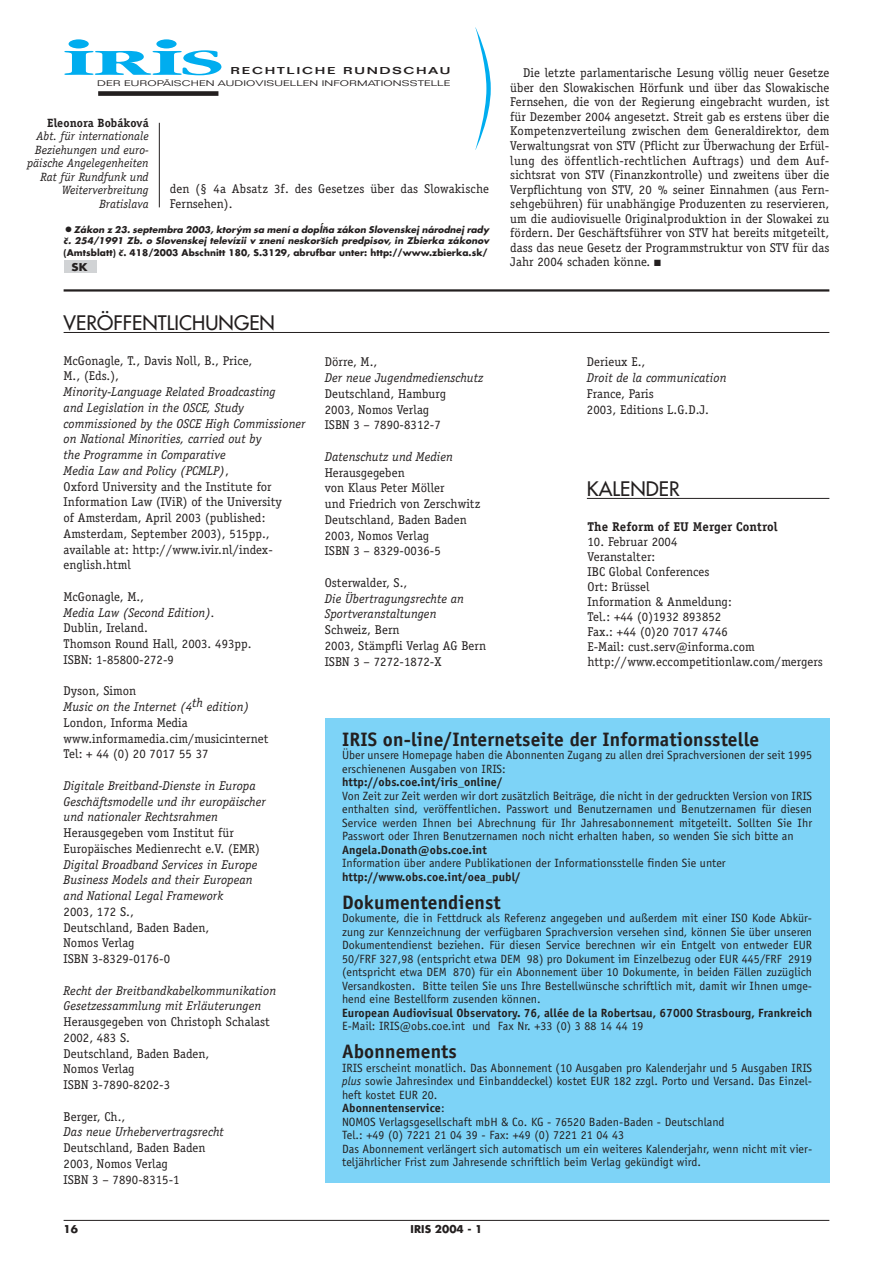
<style>
.page{position:relative;width:893px;height:1263px;background:#fff}
.page>*{position:absolute;margin:0;border:0;box-sizing:border-box;transform-origin:0 0}
.t1{font:700 38.25px "Garamond";color:#00adef;scale:2.2 1}
.t2{font:300 29.4px "Garamond";color:#00adef;scale:2 1}
.t3{font:700 19.5px "Officina Sans";letter-spacing:.005em;color:#231f1f}
.t4{font:19.5px "Futura";letter-spacing:.005em;color:#231f1f}
.t5{font:12.75px/15.8px "Officina Serif";letter-spacing:.005em;color:#231f1f}
.t6{font:italic 12.75px/15.8px "Officina Serif";letter-spacing:.005em;color:#231f1f}
.t7{font:700 12.75px "Officina Serif";letter-spacing:.005em;color:#231f1f}
.t8{font:12px/13.5px "Officina Sans";letter-spacing:.005em;color:#231f1f}
.t9{font:700 12px "Officina Sans";letter-spacing:.005em;color:#231f1f}
.t10{font:italic 12px/13.5px "Officina Serif";letter-spacing:.005em;color:#231f1f;text-align:right}
.t11{font:700 12px "Officina Serif";letter-spacing:.005em;color:#231f1f}
.t12{font:700 10.5px "Futura";letter-spacing:.005em;color:#231f1f}
.t13{font:700 10.5px "Futura";letter-spacing:.005em;color:#231f1f;scale:1.1 1}
.t14{font:500 9.75px "Folio";letter-spacing:.12em;color:#231f1f;scale:1.5 1}
.t15{font:italic 700 9px/11.2px "Futura";letter-spacing:.005em;color:#231f1f}
.t16{font:700 9px "Futura";letter-spacing:.005em;color:#231f1f}
.t17{font:700 8.25px "Officina Serif";color:#231f1f}
.t18{font:300 7.95px "Folio";letter-spacing:.01em;color:#231f1f;scale:1.48 1}
.t19{font:700 5.25px "Futura";color:#231f1f;scale:1.8 1}
.s1{font-style:normal;font-size:15px}
.s2{font-style:normal}
.s3{font-style:italic}
.s4{font-weight:700}
</style>
<div class="page">
<svg style="left:475px;top:27px;width:16px;height:123px"></svg>
<hr style="left:64px;top:1220px;width:765px;height:1px;background:#231f1f">
<div style="left:98px;top:91px;width:120px;height:5px;background:#231f1f"></div>
<div style="left:325px;top:718px;width:504px;height:464px;background:#7dd3f7"></div>
<hr style="left:64px;top:332px;width:765px;height:1px;background:#231f1f">
<hr style="left:64px;top:289px;width:765px;height:3px;background:#231f1f">
<div style="left:64px;top:260px;width:32px;height:13px;background:#d1d3d5"></div>
<hr style="left:159px;top:123px;width:1px;height:84px;background:#231f1f">
<hr style="left:587px;top:498px;width:242px;height:1px;background:#231f1f">
<h2 class="t2" style="left:60px;top:32px;width:64px">• •</h2>
<h1 class="t1" style="left:63px;top:48px;width:74px">IRIS</h1>
<p class="t14" style="left:231px;top:67px;width:148px">RECHTLICHE RUNDSCHAU</p>
<p class="t18" style="left:97px;top:80px;width:240px">DER EUROPÄISCHEN AUDIOVISUELLEN INFORMATIONSSTELLE</p>
<p class="t11" style="left:47px;top:118px;width:103px">Eleonora Bobáková</p>
<p class="t10" style="left:27px;top:130px;width:123px">Abt. für internationale<br>Beziehungen und euro&shy;päische Angelegenheiten<br>Rat für Rundfunk und<br>Weiterverbreitung<br>Bratislava</p>
<p class="t5" style="left:170px;top:182px;width:320px;line-height:14.5px">den (§ 4a Absatz 3f. des Gesetzes über das Slowakische<br>Fernsehen).</p>
<p class="t19" style="left:321px;top:220px;width:3px">,</p>
<p class="t15" style="left:64px;top:225px;width:427px"><span class="s1">•</span>Zákon z 23. septembra 2003, ktor ´ym sa mení a doplna zákon Slovenskej národnej rady c. 254/1991 Zb. o Slovenskej televízii v znení neskorsích predpisov, in Zbierka zákonov</p>
<p class="t16" style="left:64px;top:248px;width:425px">(Amtsblatt) c. 418/2003 Abschnitt 180, S.3129, abrufbar unter: http://www.zbierka.sk/</p>
<p class="t13" style="left:71px;top:262px;width:16px">SK</p>
<p class="t17" style="left:330px;top:226px;width:4px;rotate:90deg">›</p>
<p class="t17" style="left:70px;top:237px;width:4px;rotate:90deg">›</p>
<p class="t17" style="left:327px;top:237px;width:4px;rotate:90deg">›</p>
<p class="t17" style="left:126px;top:249px;width:4px;rotate:90deg">›</p>
<h3 class="t4" style="left:64px;top:313px;width:213px">VERÖFFENTLICHUNGEN</h3>
<p class="t5" style="left:510px;top:67px;width:320px;line-height:14.5px;text-align:justify;text-indent:13px">Die letzte parlamentarische Lesung völlig neuer Gesetze über den Slowakischen Hörfunk und über das Slowakische Fernsehen, die von der Regierung eingebracht wurden, ist für Dezember 2004 angesetzt. Streit gab es erstens über die Kompetenzverteilung zwischen dem Generaldirektor, dem Verwaltungsrat von STV (Pflicht zur Überwachung der Erfül&shy;lung des öffentlich-rechtlichen Auftrags) und dem Auf&shy;sichtsrat von STV (Finanzkontrolle) und zweitens über die Verpflichtung von STV, 20 % seiner Einnahmen (aus Fern&shy;sehgebühren) für unabhängige Produzenten zu reservieren, um die audiovisuelle Originalproduktion in der Slowakei zu fördern. Der Geschäftsführer von STV hat bereits mitgeteilt, dass das neue Gesetz der Programmstruktur von STV für das Jahr 2004 schaden könne. ■</p>
<p class="t5" style="left:64px;top:353px;width:190px">McGonagle, T., Davis Noll, B., Price,<br>M., (Eds.),</p>
<p class="t6" style="left:64px;top:385px;width:243px">Minority-Language Related Broadcasting<br>and Legislation in the OSCE, Study commissioned by the OSCE High Commissioner on National Minorities, carried out by<br>the Programme in Comparative<br>Media Law and Policy (PCMLP)<span class="s2">,<br>Oxford University and the Institute for Information Law (IViR) of the University<br>of Amsterdam, April 2003 (published:<br>Amsterdam, September 2003), 515pp., available at: http://www.ivir.nl/index&shy;english.html</span></p>
<p class="t5" style="left:64px;top:590px;width:82px">McGonagle, M.,</p>
<p class="t6" style="left:64px;top:605px;width:153px">Media Law (Second Edition).</p>
<p class="t5" style="left:64px;top:621px;width:190px">Dublin, Ireland.<br>Thomson Round Hall, 2003. 493pp.<br>ISBN: 1-85800-272-9</p>
<p class="t5" style="left:64px;top:684px;width:74px">Dyson, Simon</p>
<p class="t6" style="left:64px;top:700px;width:187px">Music on the Internet (4th edition)</p>
<p class="t5" style="left:64px;top:716px;width:206px">London, Informa Media www.informamedia.cim/musicinternet<br>Tel: + 44 (0) 20 7017 55 37</p>
<p class="t6" style="left:64px;top:779px;width:204px">Digitale Breitband-Dienste in Europa<br>Geschäftsmodelle und ihr europäischer und nationaler Rechtsrahmen</p>
<p class="t5" style="left:64px;top:826px;width:198px">Herausgegeben vom Institut für<br>Europäisches Medienrecht e.V. (EMR)</p>
<p class="t6" style="left:64px;top:857px;width:195px">Digital Broadband Services in Europe<br>Business Models and their European and National Legal Framework</p>
<p class="t5" style="left:64px;top:905px;width:147px">2003, 172 S.,<br>Deutschland, Baden Baden,<br>Nomos Verlag<br>ISBN 3-8329-0176-0</p>
<p class="t6" style="left:64px;top:983px;width:214px">Recht der Breitbandkabelkommunikation<br>Gesetzessammlung mit Erläuterungen</p>
<p class="t5" style="left:64px;top:1015px;width:208px">Herausgegeben von Christoph Schalast<br>2002, 483 S.<br>Deutschland, Baden Baden,<br>Nomos Verlag<br>ISBN 3-7890-8202-3</p>
<p class="t5" style="left:64px;top:1109px;width:63px">Berger, Ch.,</p>
<p class="t6" style="left:64px;top:1125px;width:162px">Das neue Urhebervertragsrecht</p>
<p class="t5" style="left:64px;top:1141px;width:143px">Deutschland, Baden Baden<br>2003, Nomos Verlag<br>ISBN 3 – 7890-8315-1</p>
<p class="t5" style="left:325px;top:355px;width:54px">Dörre, M.,</p>
<p class="t6" style="left:325px;top:371px;width:160px">Der neue Jugendmedienschutz</p>
<p class="t5" style="left:325px;top:387px;width:123px">Deutschland, Hamburg<br>2003, Nomos Verlag<br>ISBN 3 – 7890-8312-7</p>
<p class="t6" style="left:325px;top:450px;width:130px">Datenschutz und Medien</p>
<p class="t5" style="left:325px;top:465px;width:157px">Herausgegeben<br>von Klaus Peter Möller<br>und Friedrich von Zerschwitz<br>Deutschland, Baden Baden<br>2003, Nomos Verlag<br>ISBN 3 – 8329-0036-5</p>
<p class="t5" style="left:325px;top:576px;width:84px">Osterwalder, S.,</p>
<p class="t6" style="left:325px;top:591px;width:141px">Die Übertragungsrechte an<br>Sportveranstaltungen</p>
<p class="t5" style="left:325px;top:623px;width:163px">Schweiz, Bern<br>2003, Stämpfli Verlag AG Bern<br>ISBN 3 – 7272-1872-X</p>
<p class="t5" style="left:587px;top:355px;width:60px">Derieux E.,</p>
<p class="t6" style="left:587px;top:371px;width:141px">Droit de la communication</p>
<p class="t5" style="left:587px;top:387px;width:124px">France, Paris<br>2003, Editions L.G.D.J.</p>
<h3 class="t4" style="left:587px;top:479px;width:94px">KALENDER</h3>
<p class="t7" style="left:587px;top:522px;width:191px">The Reform of EU Merger Control</p>
<p class="t5" style="left:587px;top:535px;width:237px;line-height:15px">10. Februar 2004<br>Veranstalter:<br>IBC Global Conferences<br>Ort: Brüssel<br>Information &amp; Anmeldung:<br>Tel.: +44 (0)1932 893852<br>Fax.: +44 (0)20 7017 4746<br>E-Mail: cust.serv@informa.com http://www.eccompetitionlaw.com/mergers</p>
<h3 class="t3" style="left:342px;top:732px;width:419px">IRIS on-line/Internetseite der Informationsstelle</h3>
<p class="t8" style="left:342px;top:750px;width:471px">Über unsere Homepage haben die Abonnenten Zugang zu allen drei Sprachversionen der seit 1995 erschienenen Ausgaben von IRIS:</p>
<p class="t9" style="left:342px;top:778px;width:162px">http://obs.coe.int/iris_online/</p>
<p class="t8" style="left:342px;top:790px;width:471px;text-align:justify">Von Zeit zur Zeit werden wir dort zusätzlich Beiträge, die nicht in der gedruckten Version von IRIS enthalten sind, veröffentlichen. Passwort und Benutzernamen und Benutzernamen für diesen Service werden Ihnen bei Abrechnung für Ihr Jahresabonnement mitgeteilt. Sollten Sie Ihr Passwort oder Ihren Benutzernamen noch nicht erhalten haben, so wenden Sie sich bitte an</p>
<p class="t9" style="left:342px;top:845px;width:146px">Angela.Donath@obs.coe.int</p>
<p class="t8" style="left:342px;top:858px;width:385px">Information über andere Publikationen der Informationsstelle finden Sie unter</p>
<p class="t9" style="left:342px;top:872px;width:180px">http://www.obs.coe.int/oea_publ/</p>
<h3 class="t3" style="left:342px;top:895px;width:160px">Dokumentendienst</h3>
<p class="t8" style="left:342px;top:913px;width:471px;text-align:justify">Dokumente, die in Fettdruck als Referenz angegeben und außerdem mit einer ISO Kode Abkür&shy;zung zur Kennzeichnung der verfügbaren Sprachversion versehen sind, können Sie über unseren Dokumentendienst beziehen. Für diesen Service berechnen wir ein Entgelt von entweder EUR 50/FRF 327,98 (entspricht etwa DEM 98) pro Dokument im Einzelbezug oder EUR 445/FRF 2919 (entspricht etwa DEM 870) für ein Abonnement über 10 Dokumente, in beiden Fällen zuzüglich Versandkosten. Bitte teilen Sie uns Ihre Bestellwünsche schriftlich mit, damit wir Ihnen umge&shy;hend eine Bestellform zusenden können.</p>
<p class="t9" style="left:342px;top:1008px;width:471px">European Audiovisual Observatory. 76, allée de la Robertsau, 67000 Strasbourg, Frankreich</p>
<p class="t8" style="left:342px;top:1021px;width:303px">E-Mail: IRIS@obs.coe.int und Fax Nr. +33 (0) 3 88 14 44 19</p>
<h3 class="t3" style="left:342px;top:1044px;width:116px">Abonnements</h3>
<p class="t8" style="left:342px;top:1062px;width:471px">IRIS erscheint monatlich. Das Abonnement (10 Ausgaben pro Kalenderjahr und 5 Ausgaben IRIS <span class="s3">plus</span> sowie Jahresindex und Einbanddeckel) kostet EUR 182 zzgl. Porto und Versand. Das Einzel&shy;heft kostet EUR 20.<br><span class="s4">Abonnentenservice</span>:<br>NOMOS Verlagsgesellschaft mbH &amp; Co. KG - 76520 Baden-Baden - Deutschland<br>Tel.: +49 (0) 7221 21 04 39 - Fax: +49 (0) 7221 21 04 43<br>Das Abonnement verlängert sich automatisch um ein weiteres Kalenderjahr, wenn nicht mit vier&shy;teljährlicher Frist zum Jahresende schriftlich beim Verlag gekündigt wird.</p>
<p class="t12" style="left:64px;top:1225px;width:16px">16</p>
<p class="t12" style="left:410px;top:1225px;width:73px">IRIS 2004 - 1</p>
</div>
